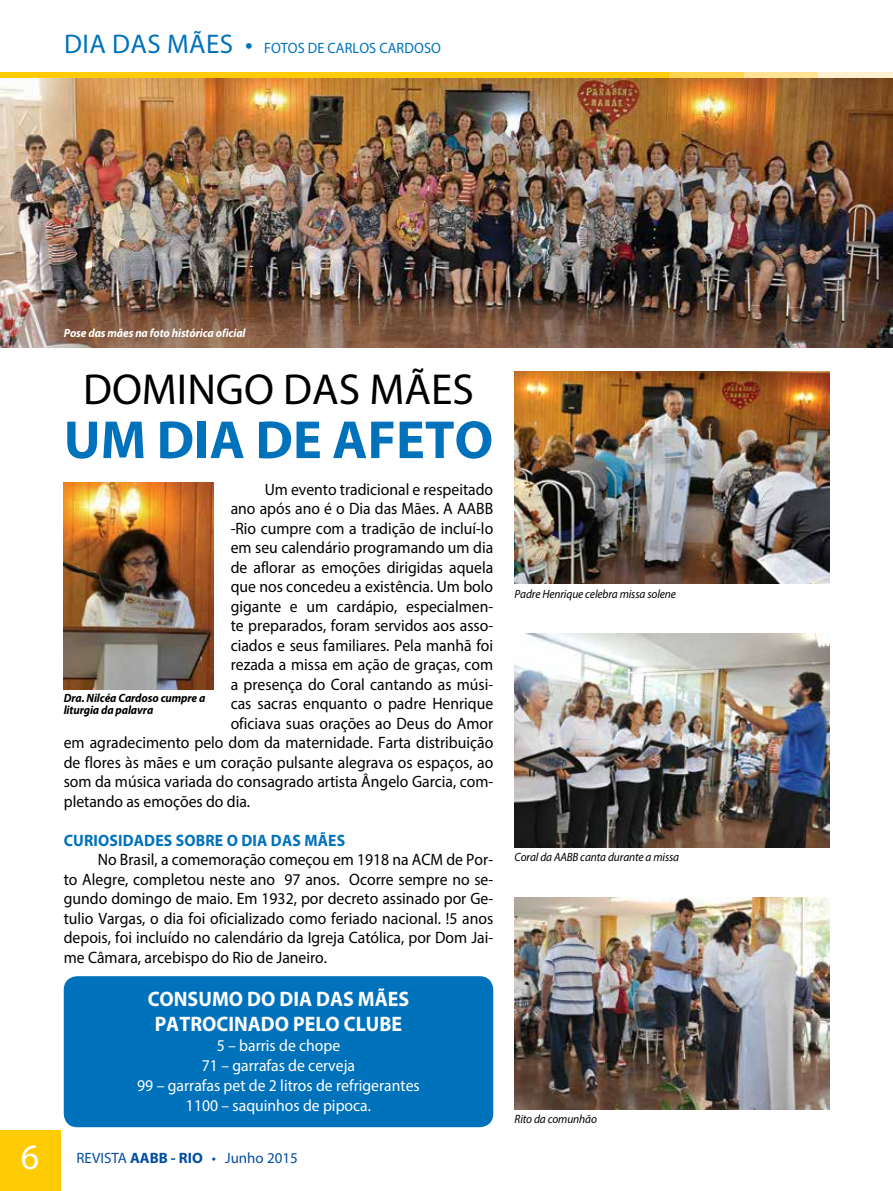
<style>
.page{position:relative;width:893px;height:1191px;background:#fff}
.page>*{position:absolute;margin:0;border:0;box-sizing:border-box;transform-origin:0 0}
.t1{font:700 54px "Myriad Pro";color:#0072bc}
.t2{font:43.5px "Myriad Pro";color:#000}
.t3{font:36px "Myriad Pro";color:#fff}
.t4{font:700 21px/25.2px "Myriad Pro";color:#fff;text-align:center;scale:.95 1}
.t5{font:16.5px/19.5px "Myriad Pro";color:#000;text-align:justify;scale:.95 1}
.t6{font:16.5px/19.8px "Myriad Pro";color:#fff;text-align:center;scale:.95 1}
.t7{font:700 16.5px "Myriad Pro";letter-spacing:.01em;color:#0072bc;scale:.95 1}
.t8{font:15px "Myriad Pro";letter-spacing:.01em;color:#0072bc;scale:.95 1}
.t9{font:15px "Myriad Pro";color:#034ea2}
.t10{font:italic 12px "Myriad Pro";letter-spacing:-.01em;color:#000;scale:.95 1}
.t11{font:italic 700 12px/12px "Myriad Pro";letter-spacing:-.01em;color:#000;scale:.95 1}
.t12{font:italic 700 12px "Myriad Pro";letter-spacing:-.01em;color:#fff;scale:.95 1}
.s1{font-size:27px}
.s2{font-weight:700}
</style>
<div class="page">
<div style="left:0;top:1130px;width:61px;height:61px;background:#ffcb05"></div>
<img style="left:0;top:78px;width:893px;height:270px">
<div style="left:0;top:72px;width:669px;height:6px;background:#ffcb05"></div>
<div style="left:669px;top:72px;width:75px;height:6px;background:#ffd44f"></div>
<div style="left:744px;top:72px;width:74px;height:6px;background:#ffe293"></div>
<div style="left:818px;top:72px;width:75px;height:6px;background:#fff1d0"></div>
<div style="left:64px;top:977px;width:428px;height:149px;background:#0072bc;border-radius:13px"></div>
<div style="left:64px;top:976px;width:429px;height:151px;border:2px solid #0072bc;border-radius:13px"></div>
<img style="left:514px;top:634px;width:315px;height:213px">
<img style="left:514px;top:371px;width:315px;height:213px">
<img style="left:514px;top:897px;width:315px;height:212px">
<img style="left:64px;top:482px;width:150px;height:207px">
<p class="t8" style="left:64px;top:39px;width:398px"><span class="s1">DIA DAS MÃES •</span> Fotos de Carlos Cardoso</p>
<p class="t12" style="left:64px;top:325px;width:193px">Pose das mães na foto histórica oficial</p>
<h2 class="t2" style="left:83px;top:362px;width:392px">DOMINGO DAS MÃES</h2>
<h1 class="t1" style="left:64px;top:405px;width:431px">UM DIA DE AFETO</h1>
<p class="t5" style="left:265px;top:479px;width:242px">Um evento tradicional e respeitado</p>
<p class="t5" style="left:231px;top:498px;width:249px">ano após ano é o Dia das Mães. A AABB</p>
<p class="t5" style="left:231px;top:518px;width:278px">-Rio cumpre com a tradição de incluí-lo</p>
<p class="t5" style="left:231px;top:537px;width:278px">em seu calendário programando um dia</p>
<p class="t5" style="left:231px;top:557px;width:278px">de aflorar as emoções dirigidas aquela</p>
<p class="t5" style="left:231px;top:576px;width:278px">que nos concedeu a existência. Um bolo</p>
<p class="t5" style="left:231px;top:596px;width:278px">gigante e um cardápio, especialmen-</p>
<p class="t5" style="left:231px;top:615px;width:278px">te preparados, foram servidos aos asso-</p>
<p class="t5" style="left:231px;top:635px;width:278px">ciados e seus familiares. Pela manhã foi</p>
<p class="t5" style="left:231px;top:654px;width:278px">rezada a missa em ação de graças, com</p>
<p class="t5" style="left:231px;top:674px;width:278px">a presença do Coral cantando as músi-</p>
<p class="t5" style="left:231px;top:693px;width:278px">cas sacras enquanto o padre Henrique</p>
<p class="t5" style="left:231px;top:713px;width:278px">oficiava suas orações ao Deus do Amor</p>
<p class="t5" style="left:64px;top:732px;width:454px">em agradecimento pelo dom da maternidade. Farta distribuição</p>
<p class="t5" style="left:64px;top:752px;width:454px">de flores às mães e um coração pulsante alegrava os espaços, ao</p>
<p class="t5" style="left:64px;top:771px;width:454px">som da música variada do consagrado artista Ângelo Garcia, com-</p>
<p class="t5" style="left:64px;top:791px;width:198px">pletando as emoções do dia.</p>
<p class="t7" style="left:64px;top:829px;width:297px">CURIOSIDADES SOBRE O DIA DAS MÃES</p>
<p class="t5" style="left:64px;top:849px;width:454px;text-indent:34px">No Brasil, a comemoração começou em 1918 na ACM de Por&shy;to Alegre, completou neste ano 97 anos. Ocorre sempre no se&shy;gundo domingo de maio. Em 1932, por decreto assinado por Ge&shy;tulio Vargas, o dia foi oficializado como feriado nacional. !5 anos depois, foi incluído no calendário da Igreja Católica, por Dom Jai&shy;me Câmara, arcebispo do Rio de Janeiro.</p>
<p class="t11" style="left:64px;top:692px;width:151px">Dra. Nilcéa Cardoso cumpre a liturgia da palavra</p>
<p class="t4" style="left:148px;top:985px;width:275px">CONSUMO DO DIA DAS MÃES<br>PATROCINADO PELO CLUBE</p>
<p class="t6" style="left:137px;top:1035px;width:299px">5 – barris de chope<br>71 – garrafas de cerveja<br>99 – garrafas pet de 2 litros de refrigerantes<br>1100 – saquinhos de pipoca.</p>
<h3 class="t3" style="left:21px;top:1134px;width:20px">6</h3>
<p class="t9" style="left:77px;top:1148px;width:223px">REVISTA <span class="s2">AABB - RIO</span> • Junho 2015</p>
<p class="t10" style="left:514px;top:586px;width:172px">Padre Henrique celebra missa solene</p>
<p class="t10" style="left:514px;top:849px;width:175px">Coral da AABB canta durante a missa</p>
<p class="t10" style="left:514px;top:1112px;width:88px">Rito da comunhão</p>
</div>
